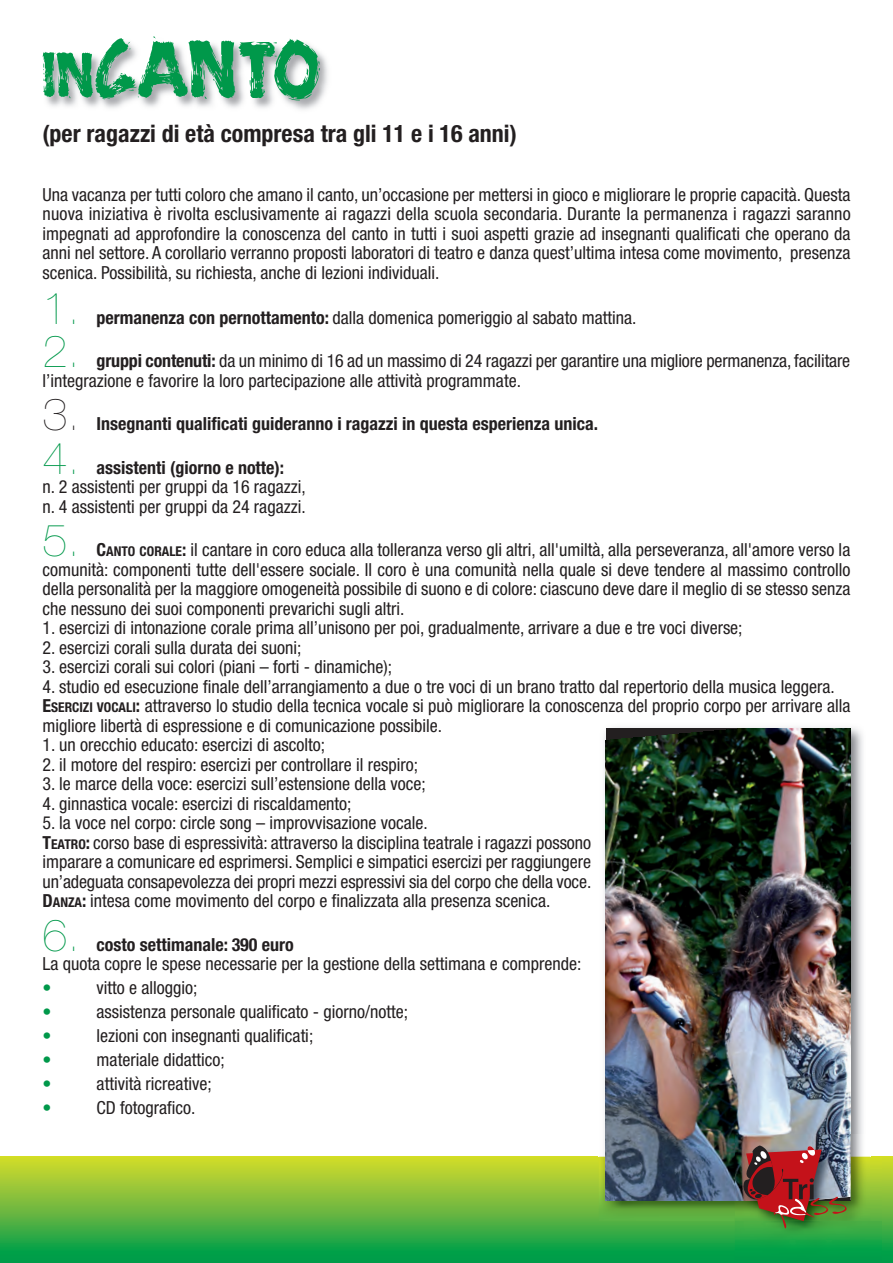
<style>
.page{position:relative;width:893px;height:1263px;background:#fff}
.page>*{position:absolute;margin:0;border:0;box-sizing:border-box;transform-origin:0 0}
.t1{font:66px "Brush Stroke Fast";color:#00984a}
.t2{font:200 45px "Helvetica Neue";color:#00984a}
.t3{font:200 45px "Helvetica Neue";color:#231f20}
.t4{font:700 condensed 24px "Helvetica Neue";color:#231f20}
.t5{font:condensed 18px/19.5px "Helvetica Neue";color:#231f20}
.t6{font:700 condensed 18px "Helvetica Neue";color:#231f20}
.t7{font:700 condensed 18px "Helvetica Neue";color:#231f20}
.t8{font:condensed 18px "Helvetica Neue";color:#00984a}
.s1{font-weight:700}
.s2{font-weight:700;font-size:13.5px}
</style>
<div class="page">
<div style="left:0;top:1157px;width:893px;height:106px;background:linear-gradient(to bottom,#dbda2e,#00994d)"></div>
<img style="left:604px;top:727px;width:259px;height:407px">
<img style="left:599px;top:1134px;width:136px;height:87px">
<img style="left:606px;top:728px;width:244px;height:473px">
<img style="left:45px;top:42px;width:283px;height:68px">
<img style="left:870px;top:1156px;width:12px;height:65px">
<img style="left:735px;top:1221px;width:147px;height:42px">
<img style="left:850px;top:1134px;width:20px;height:23px">
<img style="left:735px;top:1157px;width:135px;height:64px">
<img style="left:735px;top:1134px;width:115px;height:67px">
<img style="left:743px;top:1145px;width:104px;height:83px">
<h1 class="t1" style="left:43px;top:34px;width:280px">inCANTO</h1>
<h3 class="t4" style="left:43px;top:125px;width:476px">(per ragazzi di età compresa tra gli 11 e i 16 anni)</h3>
<p class="t5" style="left:43px;top:186px;width:810px;text-align:justify">Una vacanza per tutti coloro che amano il canto, un’occasione per mettersi in gioco e migliorare le proprie capacità. Questa nuova iniziativa è rivolta esclusivamente ai ragazzi della scuola secondaria. Durante la permanenza i ragazzi saranno impegnati ad approfondire la conoscenza del canto in tutti i suoi aspetti grazie ad insegnanti qualificati che operano da anni nel settore. A corollario verranno proposti laboratori di teatro e danza quest’ultima intesa come movimento, presenza scenica. Possibilità, su richiesta, anche di lezioni individuali.</p>
<h2 class="t2" style="left:43px;top:273px;width:39px">1.</h2>
<p class="t5" style="left:97px;top:309px;width:541px"><span class="s1">permanenza con pernottamento:</span> dalla domenica pomeriggio al sabato mattina.</p>
<h2 class="t2" style="left:43px;top:316px;width:39px">2.</h2>
<p class="t5" style="left:43px;top:353px;width:809px;text-indent:54px"><span class="s1">gruppi contenuti:</span> da un minimo di 16 ad un massimo di 24 ragazzi per garantire una migliore permanenza, facilitare l’integrazione e favorire la loro partecipazione alle attività programmate.</p>
<h2 class="t3" style="left:43px;top:379px;width:39px">3.</h2>
<p class="t6" style="left:97px;top:409px;width:503px">Insegnanti qualificati guideranno i ragazzi in questa esperienza unica.</p>
<h2 class="t2" style="left:43px;top:423px;width:39px">4.</h2>
<p class="t7" style="left:97px;top:461px;width:189px">assistenti (giorno e notte):</p>
<p class="t5" style="left:43px;top:479px;width:265px">n. 2 assistenti per gruppi da 16 ragazzi, n. 4 assistenti per gruppi da 24 ragazzi.</p>
<h2 class="t2" style="left:43px;top:505px;width:39px">5.</h2>
<p class="t5" style="left:43px;top:542px;width:809px;text-align:justify;text-indent:54px"><span class="s1">C</span><span class="s2">ANTO CORALE</span><span class="s1">:</span> il cantare in coro educa alla tolleranza verso gli altri, all'umiltà, alla perseveranza, all'amore verso la comunità: componenti tutte dell'essere sociale. Il coro è una comunità nella quale si deve tendere al massimo controllo della personalità per la maggiore omogeneità possibile di suono e di colore: ciascuno deve dare il meglio di se stesso senza che nessuno dei suoi componenti prevarichi sugli altri.</p>
<p class="t5" style="left:43px;top:620px;width:702px">1. esercizi di intonazione corale prima all’unisono per poi, gradualmente, arrivare a due e tre voci diverse;</p>
<p class="t5" style="left:43px;top:639px;width:260px">2. esercizi corali sulla durata dei suoni;</p>
<p class="t5" style="left:43px;top:659px;width:351px">3. esercizi corali sui colori (piani – forti - dinamiche);</p>
<p class="t5" style="left:43px;top:678px;width:809px">4. studio ed esecuzione finale dell’arrangiamento a due o tre voci di un brano tratto dal repertorio della musica leggera.<br><span class="s1">E</span><span class="s2">SERCIZI VOCALI</span><span class="s1">:</span> attraverso lo studio della tecnica vocale si può migliorare la conoscenza del proprio corpo per arrivare alla migliore libertà di espressione e di comunicazione possibile.</p>
<p class="t5" style="left:43px;top:737px;width:284px">1. un orecchio educato: esercizi di ascolto;</p>
<p class="t5" style="left:43px;top:756px;width:377px">2. il motore del respiro: esercizi per controllare il respiro;</p>
<p class="t5" style="left:43px;top:776px;width:385px">3. le marce della voce: esercizi sull’estensione della voce;</p>
<p class="t5" style="left:43px;top:795px;width:311px">4. ginnastica vocale: esercizi di riscaldamento;</p>
<p class="t5" style="left:43px;top:815px;width:550px">5. la voce nel corpo: circle song – improvvisazione vocale.<br><span class="s1">T</span><span class="s2">EATRO</span><span class="s1">:</span> corso base di espressività: attraverso la disciplina teatrale i ragazzi possono imparare a comunicare ed esprimersi. Semplici e simpatici esercizi per raggiungere un’adeguata consapevolezza dei propri mezzi espressivi sia del corpo che della voce.<br><span class="s1">D</span><span class="s2">ANZA</span><span class="s1">:</span> intesa come movimento del corpo e finalizzata alla presenza scenica.</p>
<h2 class="t2" style="left:43px;top:900px;width:39px">6.</h2>
<p class="t7" style="left:97px;top:938px;width:199px">costo settimanale: 390 euro</p>
<p class="t5" style="left:43px;top:956px;width:540px">La quota copre le spese necessarie per la gestione della settimana e comprende:</p>
<p class="t8" style="left:43px;top:981px;width:10px">•</p>
<p class="t5" style="left:97px;top:980px;width:102px">vitto e alloggio;</p>
<p class="t8" style="left:43px;top:1005px;width:10px">•</p>
<p class="t5" style="left:97px;top:1004px;width:313px">assistenza personale qualificato - giorno/notte;</p>
<p class="t8" style="left:43px;top:1029px;width:10px">•</p>
<p class="t5" style="left:97px;top:1028px;width:218px">lezioni con insegnanti qualificati;</p>
<p class="t8" style="left:43px;top:1053px;width:10px">•</p>
<p class="t5" style="left:97px;top:1052px;width:130px">materiale didattico;</p>
<p class="t8" style="left:43px;top:1077px;width:10px">•</p>
<p class="t5" style="left:97px;top:1076px;width:117px">attività ricreative;</p>
<p class="t8" style="left:43px;top:1101px;width:10px">•</p>
<p class="t5" style="left:97px;top:1100px;width:100px">CD fotografico.</p>
</div>
